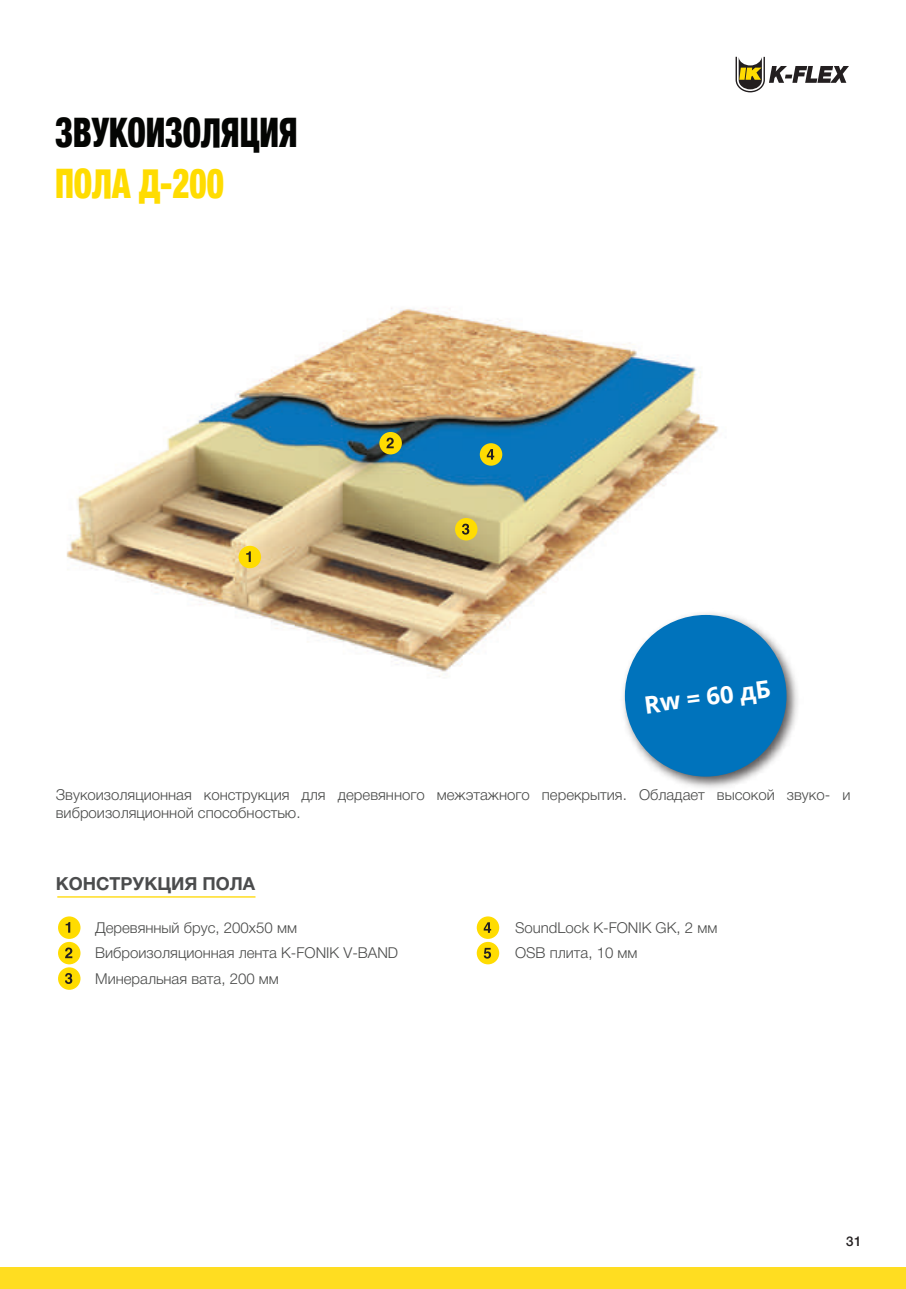
<style>
.page{position:relative;width:906px;height:1289px;background:#fff}
.page>*{position:absolute;margin:0;border:0;box-sizing:border-box;transform-origin:0 0}
.t1{font:900 condensed 40.65px "Helvetica Neue";color:#040503;scale:.81 1}
.t2{font:900 condensed 40.65px "Helvetica Neue";color:#ffdc01;scale:.81 1}
.t3{font:700 24px "Open Sans";color:#fff}
.t4{font:700 18px "Helvetica Neue Cyr";color:#4b4c4d}
.t5{font:300 15px/25.5px "Helvetica Neue Cyr";color:#494a49}
.t6{font:500 13.5px "Helvetica Neue Cyr";color:#231f20}
</style>
<div class="page">
<img style="left:66px;top:308px;width:653px;height:369px">
<div style="left:238px;top:546px;width:23px;height:22px;background:#ffdc01;border-radius:50%"></div>
<svg style="left:246px;top:551px;width:5px;height:11px"></svg>
<div style="left:379px;top:432px;width:23px;height:22px;background:#ffdc01;border-radius:50%"></div>
<svg style="left:386px;top:437px;width:8px;height:11px"></svg>
<div style="left:455px;top:518px;width:22px;height:22px;background:#ffdc01;border-radius:50%"></div>
<svg style="left:462px;top:523px;width:7px;height:11px"></svg>
<div style="left:480px;top:443px;width:22px;height:22px;background:#ffdc01;border-radius:50%"></div>
<svg style="left:487px;top:449px;width:7px;height:10px"></svg>
<div style="left:0;top:1266px;width:906px;height:22px;background:#ffdd21"></div>
<svg style="left:735px;top:57px;width:114px;height:35px"></svg>
<div style="left:58px;top:916px;width:22px;height:22px;background:#ffdc01;border-radius:50%"></div>
<svg style="left:66px;top:922px;width:4px;height:10px"></svg>
<div style="left:58px;top:941px;width:22px;height:23px;background:#ffdc01;border-radius:50%"></div>
<svg style="left:65px;top:947px;width:7px;height:11px"></svg>
<div style="left:58px;top:967px;width:22px;height:22px;background:#ffdc01;border-radius:50%"></div>
<svg style="left:65px;top:973px;width:7px;height:10px"></svg>
<div style="left:477px;top:916px;width:22px;height:22px;background:#ffdc01;border-radius:50%"></div>
<svg style="left:484px;top:922px;width:7px;height:10px"></svg>
<hr style="left:57px;top:896px;width:198px;height:1px;background:#ffdd21">
<img style="left:616px;top:606px;width:182px;height:182px">
<div style="left:625px;top:615px;width:161px;height:161px;background:#0073bc;border-radius:50%"></div>
<div style="left:477px;top:941px;width:22px;height:23px;background:#ffdc01;border-radius:50%"></div>
<svg style="left:484px;top:947px;width:7px;height:11px"></svg>
<h1 class="t1" style="left:55px;top:108px;width:300px">ЗВУКОИЗОЛЯЦИЯ</h1>
<h1 class="t2" style="left:55px;top:158px;width:210px">ПОЛА Д-200</h1>
<h2 class="t3" style="left:642px;top:687px;width:129px;rotate:-7deg">Rw = 60 дБ</h2>
<p class="t5" style="left:56px;top:785px;width:796px;line-height:18px">Звукоизоляционная конструкция для деревянного межэтажного перекрытия. Обладает высокой звуко- и виброизоляционной способностью.</p>
<p class="t4" style="left:56px;top:873px;width:201px">КОНСТРУКЦИЯ ПОЛА</p>
<p class="t5" style="left:95px;top:915px;width:304px">Деревянный брус, 200х50 мм<br>Виброизоляционная лента K-FONIK V-BAND<br>Минеральная вата, 200 мм</p>
<p class="t5" style="left:515px;top:915px;width:204px">SoundLock K-FONIK GK, 2 мм<br>OSB плита, 10 мм</p>
<p class="t6" style="left:846px;top:1233px;width:17px">31</p>
</div>
